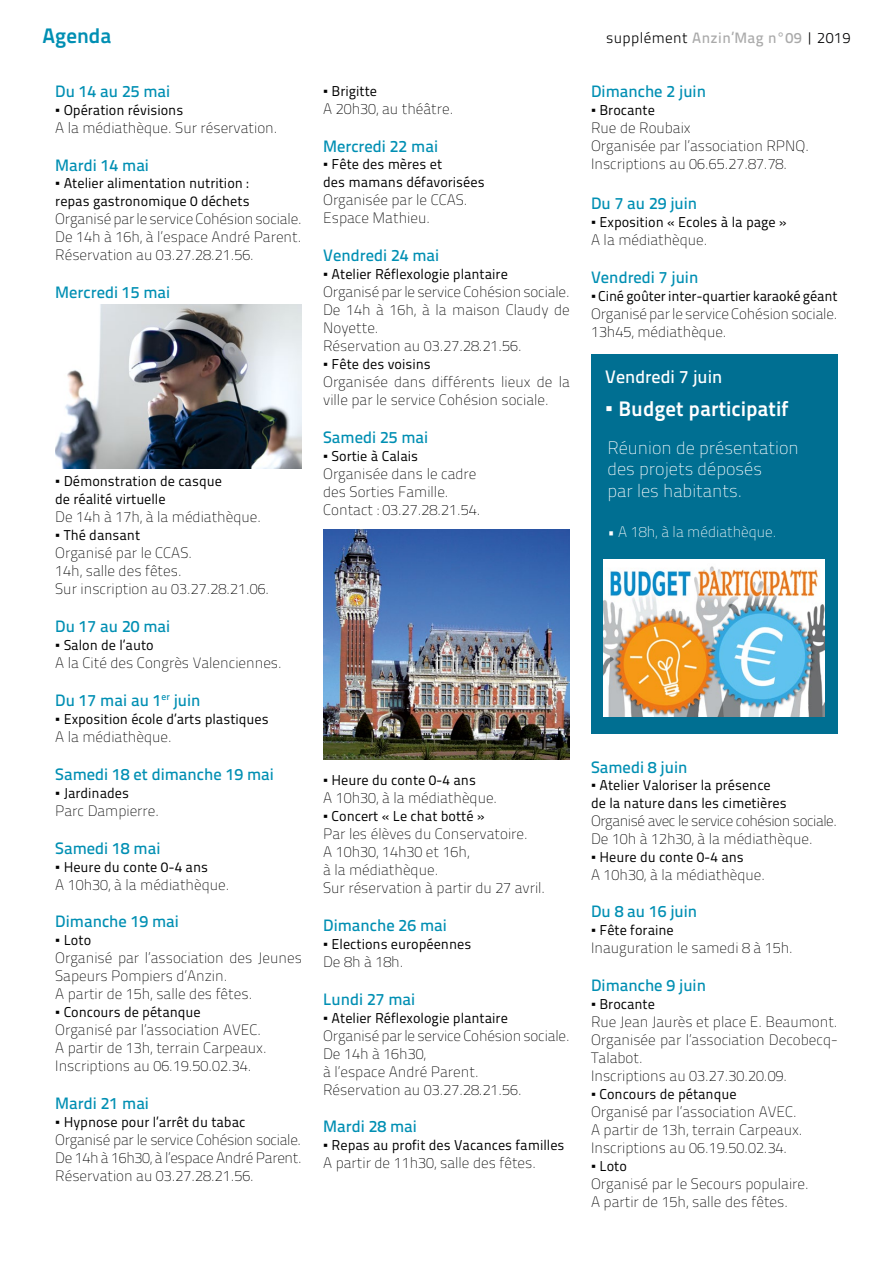
<style>
.page{position:relative;width:893px;height:1263px;background:#fff}
.page>*{position:absolute;margin:0;border:0;box-sizing:border-box;transform-origin:0 0}
.t1{font:21px "Titillium Maps 29 L 800 wt";color:#fff}
.t2{font:21px "Titillium Text 25 L 800 wt";color:#008fb3}
.t3{font:18px/21.6px "Titillium Text 25 L 1 wt";color:#fff}
.t4{font:18px "Titillium Text 25 L 600 wt";color:#fff}
.t5{font:16.5px "Titillium Text 25 L 600 wt";color:#008fb3}
.t6{font:15px/18px "Titillium Text 25 L 1 wt";color:#000}
.t7{font:15px/18px "Titillium Text 25 L 1 wt";letter-spacing:-.03em;color:#000}
.t8{font:15px "Titillium Text 25 L 600 wt";letter-spacing:.03em;color:#aaa}
.t9{font:15px "Titillium Text 25 L 1 wt";color:#fff}
.t10{font:14.25px/18px "Titillium Maps 29 L 400 wt";color:#000}
.s1{font-family:"Titillium Text 25 L 250 wt";color:#000}
.s2{font-family:"Titillium Text 25 L 250 wt";color:#020203}
.s3{font-family:"Verdana";font-weight:700}
.s4{font-family:"Verdana";font-weight:700;font-size:22.5px}
.s5{font-size:14.25px}
</style>
<div class="page">
<div style="left:591px;top:354px;width:247px;height:380px;background:#006f92"></div>
<img style="left:604px;top:559px;width:221px;height:158px">
<img style="left:323px;top:529px;width:247px;height:230px">
<img style="left:55px;top:304px;width:247px;height:164px">
<h1 class="t2" style="left:43px;top:19px;width:70px">Agenda</h1>
<p class="t8" style="left:606px;top:26px;width:246px"><span class="s1">supplément</span> Anzin’Mag n°09 <span class="s1">|</span> <span class="s2">2019</span></p>
<p class="t5" style="left:55px;top:79px;width:116px">Du 14 au 25 mai</p>
<p class="t10" style="left:55px;top:101px;width:130px"><span class="s3">▪</span> Opération révisions</p>
<p class="t6" style="left:55px;top:118px;width:224px">A la médiathèque. Sur réservation.</p>
<p class="t5" style="left:55px;top:153px;width:95px">Mardi 14 mai</p>
<p class="t10" style="left:55px;top:174px;width:196px"><span class="s3">▪</span> Atelier alimentation nutrition : repas gastronomique 0 déchets</p>
<p class="t6" style="left:55px;top:209px;width:248px;text-align:justify">Organisé par le service Cohésion sociale.<br>De 14h à 16h, à l’espace André Parent.<br>Réservation au 03.27.28.21.56.</p>
<p class="t5" style="left:55px;top:280px;width:116px">Mercredi 15 mai</p>
<p class="t10" style="left:55px;top:471px;width:168px"><span class="s3">▪</span> Démonstration de casque de réalité virtuelle</p>
<p class="t6" style="left:55px;top:507px;width:207px">De 14h à 17h, à la médiathèque.</p>
<p class="t10" style="left:55px;top:525px;width:86px"><span class="s3">▪</span> Thé dansant</p>
<p class="t6" style="left:55px;top:543px;width:216px">Organisé par le CCAS.<br>14h, salle des fêtes.<br>Sur inscription au 03.27.28.21.06.</p>
<p class="t5" style="left:55px;top:614px;width:116px">Du 17 au 20 mai</p>
<p class="t10" style="left:55px;top:635px;width:100px"><span class="s3">▪</span> Salon de l’auto</p>
<p class="t6" style="left:55px;top:653px;width:228px">A la Cité des Congrès Valenciennes.</p>
<p class="t5" style="left:55px;top:688px;width:147px">Du 17 mai au 1<sup>er</sup> juin</p>
<p class="t10" style="left:55px;top:709px;width:215px"><span class="s3">▪</span> Exposition école d’arts plastiques</p>
<p class="t6" style="left:55px;top:727px;width:118px">A la médiathèque.</p>
<p class="t5" style="left:55px;top:761px;width:220px">Samedi 18 et dimanche 19 mai</p>
<p class="t10" style="left:55px;top:783px;width:75px"><span class="s3">▪</span> Jardinades</p>
<p class="t6" style="left:55px;top:801px;width:105px">Parc Dampierre.</p>
<p class="t5" style="left:55px;top:835px;width:107px">Samedi 18 mai</p>
<p class="t10" style="left:55px;top:857px;width:154px"><span class="s3">▪</span> Heure du conte 0-4 ans</p>
<p class="t6" style="left:55px;top:874px;width:176px">A 10h30, à la médiathèque.</p>
<p class="t5" style="left:55px;top:909px;width:125px">Dimanche 19 mai</p>
<p class="t10" style="left:55px;top:930px;width:37px"><span class="s3">▪</span> Loto</p>
<p class="t6" style="left:55px;top:948px;width:248px">Organisé par l’association des Jeunes<br>Sapeurs Pompiers d’Anzin.<br>A partir de 15h, salle des fêtes.</p>
<p class="t10" style="left:55px;top:1002px;width:147px"><span class="s3">▪</span> Concours de pétanque</p>
<p class="t6" style="left:55px;top:1020px;width:213px">Organisé par l’association AVEC.<br>A partir de 13h, terrain Carpeaux.<br>Inscriptions au 06.19.50.02.34.</p>
<p class="t5" style="left:55px;top:1091px;width:95px">Mardi 21 mai</p>
<p class="t10" style="left:55px;top:1112px;width:192px"><span class="s3">▪</span> Hypnose pour l’arrêt du tabac</p>
<p class="t6" style="left:55px;top:1130px;width:248px;text-align:justify">Organisé par le service Cohésion sociale.<br>De 14h à 16h30, à l’espace André Parent.<br>Réservation au 03.27.28.21.56.</p>
<p class="t10" style="left:323px;top:82px;width:55px"><span class="s3">▪</span> Brigitte</p>
<p class="t6" style="left:323px;top:99px;width:132px">A 20h30, au théâtre.</p>
<p class="t5" style="left:323px;top:134px;width:116px">Mercredi 22 mai</p>
<p class="t10" style="left:323px;top:154px;width:163px"><span class="s3">▪</span> Fête des mères et<br>des mamans défavorisées</p>
<p class="t6" style="left:323px;top:190px;width:146px">Organisée par le CCAS.<br>Espace Mathieu.</p>
<p class="t5" style="left:323px;top:243px;width:118px">Vendredi 24 mai</p>
<p class="t10" style="left:323px;top:264px;width:186px"><span class="s3">▪</span> Atelier Réflexologie plantaire</p>
<p class="t6" style="left:323px;top:282px;width:248px">Organisé par le service Cohésion sociale.<br>De 14h à 16h, à la maison Claudy de<br>Noyette.<br>Réservation au 03.27.28.21.56.</p>
<p class="t10" style="left:323px;top:354px;width:109px"><span class="s3">▪</span> Fête des voisins</p>
<p class="t6" style="left:323px;top:372px;width:248px">Organisée dans différents lieux de la ville par le service Cohésion sociale.</p>
<p class="t5" style="left:323px;top:425px;width:107px">Samedi 25 mai</p>
<p class="t10" style="left:323px;top:446px;width:96px"><span class="s3">▪</span> Sortie à Calais</p>
<p class="t6" style="left:323px;top:464px;width:159px">Organisée dans le cadre des Sorties Famille.<br>Contact : 03.27.28.21.54.</p>
<p class="t5" style="left:591px;top:79px;width:116px">Dimanche 2 juin</p>
<p class="t10" style="left:591px;top:101px;width:65px"><span class="s3">▪</span> Brocante</p>
<p class="t6" style="left:591px;top:118px;width:219px">Rue de Roubaix<br>Organisée par l’association RPNQ.<br>Inscriptions au 06.65.27.87.78.</p>
<p class="t5" style="left:591px;top:191px;width:108px">Du 7 au 29 juin</p>
<p class="t10" style="left:591px;top:212px;width:197px"><span class="s3">▪</span> Exposition « Ecoles à la page »</p>
<p class="t6" style="left:591px;top:230px;width:118px">A la médiathèque.</p>
<p class="t5" style="left:591px;top:265px;width:109px">Vendredi 7 juin</p>
<p class="t10" style="left:591px;top:286px;width:248px"><span class="s3">▪</span> Ciné goûter inter-quartier karaoké géant</p>
<p class="t6" style="left:591px;top:304px;width:248px">Organisé par le service Cohésion sociale.<br>13h45, médiathèque.</p>
<p class="t4" style="left:605px;top:363px;width:119px">Vendredi 7 juin</p>
<h1 class="t1" style="left:605px;top:392px;width:185px"><span class="s4">▪</span> Budget participatif</h1>
<p class="t3" style="left:607px;top:436px;width:193px">Réunion de présentation des projets déposés<br>par les habitants.</p>
<p class="t9" style="left:607px;top:521px;width:171px"><span class="s5">•</span> A 18h, à la médiathèque.</p>
<p class="t10" style="left:323px;top:770px;width:154px"><span class="s3">▪</span> Heure du conte 0-4 ans</p>
<p class="t6" style="left:323px;top:788px;width:176px">A 10h30, à la médiathèque.</p>
<p class="t10" style="left:323px;top:806px;width:163px"><span class="s3">▪</span> Concert « Le chat botté »</p>
<p class="t6" style="left:323px;top:824px;width:224px">Par les élèves du Conservatoire.<br>A 10h30, 14h30 et 16h,<br>à la médiathèque.<br>Sur réservation à partir du 27 avril.</p>
<p class="t5" style="left:323px;top:912px;width:125px">Dimanche 26 mai</p>
<p class="t10" style="left:323px;top:934px;width:150px"><span class="s3">▪</span> Elections européennes</p>
<p class="t6" style="left:323px;top:952px;width:82px">De 8h à 18h.</p>
<p class="t5" style="left:323px;top:986px;width:94px">Lundi 27 mai</p>
<p class="t10" style="left:323px;top:1008px;width:186px"><span class="s3">▪</span> Atelier Réflexologie plantaire</p>
<p class="t6" style="left:323px;top:1025px;width:248px">Organisé par le service Cohésion sociale.<br>De 14h à 16h30,<br>à l’espace André Parent.<br>Réservation au 03.27.28.21.56.</p>
<p class="t5" style="left:323px;top:1114px;width:95px">Mardi 28 mai</p>
<p class="t10" style="left:323px;top:1135px;width:243px"><span class="s3">▪</span> Repas au profit des Vacances familles</p>
<p class="t6" style="left:323px;top:1153px;width:214px">A partir de 11h30, salle des fêtes.</p>
<p class="t5" style="left:591px;top:754px;width:98px">Samedi 8 juin</p>
<p class="t10" style="left:591px;top:775px;width:197px"><span class="s3">▪</span> Atelier Valoriser la présence de la nature dans les cimetières</p>
<p class="t7" style="left:591px;top:811px;width:248px">Organisé avec le service cohésion sociale.<br>De 10h à 12h30, à la médiathèque.</p>
<p class="t10" style="left:591px;top:847px;width:154px"><span class="s3">▪</span> Heure du conte 0-4 ans</p>
<p class="t6" style="left:591px;top:865px;width:176px">A 10h30, à la médiathèque.</p>
<p class="t5" style="left:591px;top:899px;width:108px">Du 8 au 16 juin</p>
<p class="t10" style="left:591px;top:921px;width:84px"><span class="s3">▪</span> Fête foraine</p>
<p class="t6" style="left:591px;top:938px;width:203px">Inauguration le samedi 8 à 15h.</p>
<p class="t5" style="left:591px;top:973px;width:116px">Dimanche 9 juin</p>
<p class="t10" style="left:591px;top:994px;width:65px"><span class="s3">▪</span> Brocante</p>
<p class="t6" style="left:591px;top:1012px;width:248px">Rue Jean Jaurès et place E. Beaumont.<br>Organisée par l’association Decobecq-<br>Talabot.<br>Inscriptions au 03.27.30.20.09.</p>
<p class="t10" style="left:591px;top:1084px;width:147px"><span class="s3">▪</span> Concours de pétanque</p>
<p class="t6" style="left:591px;top:1102px;width:213px">Organisé par l’association AVEC.<br>A partir de 13h, terrain Carpeaux.<br>Inscriptions au 06.19.50.02.34.</p>
<p class="t10" style="left:591px;top:1156px;width:37px"><span class="s3">▪</span> Loto</p>
<p class="t6" style="left:591px;top:1174px;width:219px">Organisé par le Secours populaire.<br>A partir de 15h, salle des fêtes.</p>
</div>
